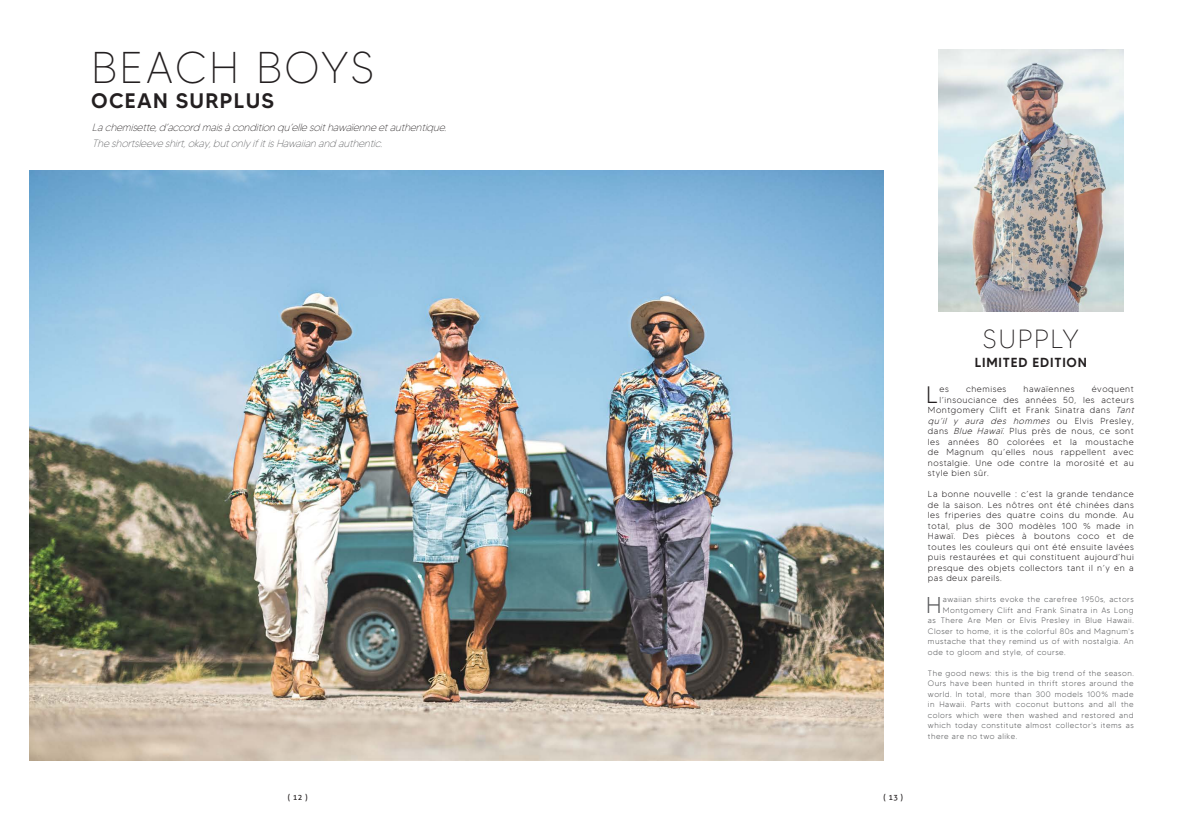
<style>
.page{position:relative;width:1191px;height:819px;background:#fff}
.page>*{position:absolute;margin:0;border:0;box-sizing:border-box;transform-origin:0 0}
.Titre{font:100 44.45px "MADETOMMY";letter-spacing:.06em;color:#231f20}
.Titre-2{font:100 26.25px "MADETOMMY";letter-spacing:.06em;color:#231f20}
.Titre-3{font:300 23.71px "MADETOMMY";color:#231f20}
.Titre-4{font:300 22.84px "MADETOMMY";color:#57585a}
.Titre-5{font:500 21px "MADETOMMY";letter-spacing:.06em;color:#231f20}
.Titre-6{font:500 13.12px "MADETOMMY";letter-spacing:.06em;color:#231f20}
.Titre-7{font:italic 100 10.5px "MADETOMMY";color:#231f20}
.Titre-8{font:italic 100 10.5px "MADETOMMY";color:#57585a}
.Titre-9{font:300 8.75px/10.5px "MADETOMMY";letter-spacing:.06em;color:#231f20;text-align:justify}
.Titre-10{font:italic 300 8.75px "MADETOMMY";color:#231f20}
.Titre-11{font:300 7.88px/10.5px "MADETOMMY";letter-spacing:.06em;color:#57585a;text-align:justify}
.t1{font:7.88px "Aller";color:#231f20}
.s1{font-style:italic}
.s2{font-style:normal}
</style>
<div class="page">
<img style="left:30px;top:171px;width:854px;height:589px">
<img style="left:938px;top:50px;width:185px;height:262px">
<p class="Titre" style="left:91px;top:40px;width:285px">BEACH BOYS</p>
<p class="Titre-5" style="left:91px;top:87px;width:184px">OCEAN SURPLUS</p>
<p class="Titre-7" style="left:92px;top:121px;width:359px">Lachemisette,d’accordmaisàconditionqu’ellesoithawaïenneetauthentique.</p>
<p class="Titre-8" style="left:92px;top:137px;width:295px">Theshortsleeveshirt,okay,butonlyifitisHawaiianandauthentic.</p>
<p class="t1" style="left:288px;top:792px;width:21px">( 12 )</p>
<p class="t1" style="left:883px;top:792px;width:21px">( 13 )</p>
<p class="Titre-2" style="left:982px;top:323px;width:98px">SUPPLY</p>
<p class="Titre-6" style="left:974px;top:354px;width:114px">LIMITED EDITION</p>
<p class="Titre-3" style="left:926px;top:380px;width:14px">L</p>
<p class="Titre-9" style="left:939px;top:384px;width:11px">es</p>
<p class="Titre-9" style="left:966px;top:384px;width:42px">chemises</p>
<p class="Titre-9" style="left:1023px;top:384px;width:53px">hawaïennes</p>
<p class="Titre-9" style="left:1091px;top:384px;width:44px">évoquent</p>
<p class="Titre-9" style="left:939px;top:394px;width:196px">l’insouciance des années 50, les acteurs</p>
<p class="Titre-9" style="left:928px;top:405px;width:210px">Montgomery Clift et Frank Sinatra dans <span class="s1">Tant</span></p>
<p class="Titre-10" style="left:928px;top:415px;width:207px">qu’il y aura des hommes <span class="s2">o u E l v i s P r e s l ey,</span></p>
<p class="Titre-9" style="left:928px;top:426px;width:207px">dans <span class="s1">Blue Hawaï</span>. Plus près de nous, ce sont</p>
<p class="Titre-9" style="left:928px;top:436px;width:207px">les années 80 colorées et la moustache</p>
<p class="Titre-9" style="left:928px;top:447px;width:207px">de Magnum qu’elles nous rappellent avec</p>
<p class="Titre-9" style="left:928px;top:457px;width:207px">nostalgie. Une ode contre la morosité et au</p>
<p class="Titre-9" style="left:928px;top:468px;width:62px">style bien sûr.</p>
<p class="Titre-9" style="left:928px;top:489px;width:207px">La bonne nouvelle : c’est la grande tendance de la saison. Les nôtres ont été chinées dans les friperies des quatre coins du monde. Au total, plus de 300 modèles 100 % made in Hawaï. Des pièces à boutons coco et de toutes les couleurs qui ont été ensuite lavées puis restaurées et qui constituent aujourd’hui presque des objets collectors tant il n’y en a pas deux pareils.</p>
<p class="Titre-4" style="left:926px;top:591px;width:17px">H</p>
<p class="Titre-11" style="left:943px;top:594px;width:192px">awaiian shirts evoke the carefree 1950s, actors</p>
<p class="Titre-11" style="left:943px;top:604px;width:192px">Montgomery Clift and Frank Sinatra in As Long</p>
<p class="Titre-11" style="left:928px;top:615px;width:207px">as There Are Men or Elvis Presley in Blue Hawaii.</p>
<p class="Titre-11" style="left:928px;top:625px;width:207px">Closer to home, it is the colorful 80s and Magnum's</p>
<p class="Titre-11" style="left:928px;top:636px;width:207px">mustache that they remind us of with nostalgia. An</p>
<p class="Titre-11" style="left:928px;top:646px;width:139px">ode to gloom and style, of course.</p>
<p class="Titre-11" style="left:928px;top:667px;width:207px">The good news: this is the big trend of the season.<br>Ours have been hunted in thrift stores around the world. In total, more than 300 models 100% made in Hawaii. Parts with coconut buttons and all the colors which were then washed and restored and which today constitute almost collector's items as there are no two alike.</p>
</div>
